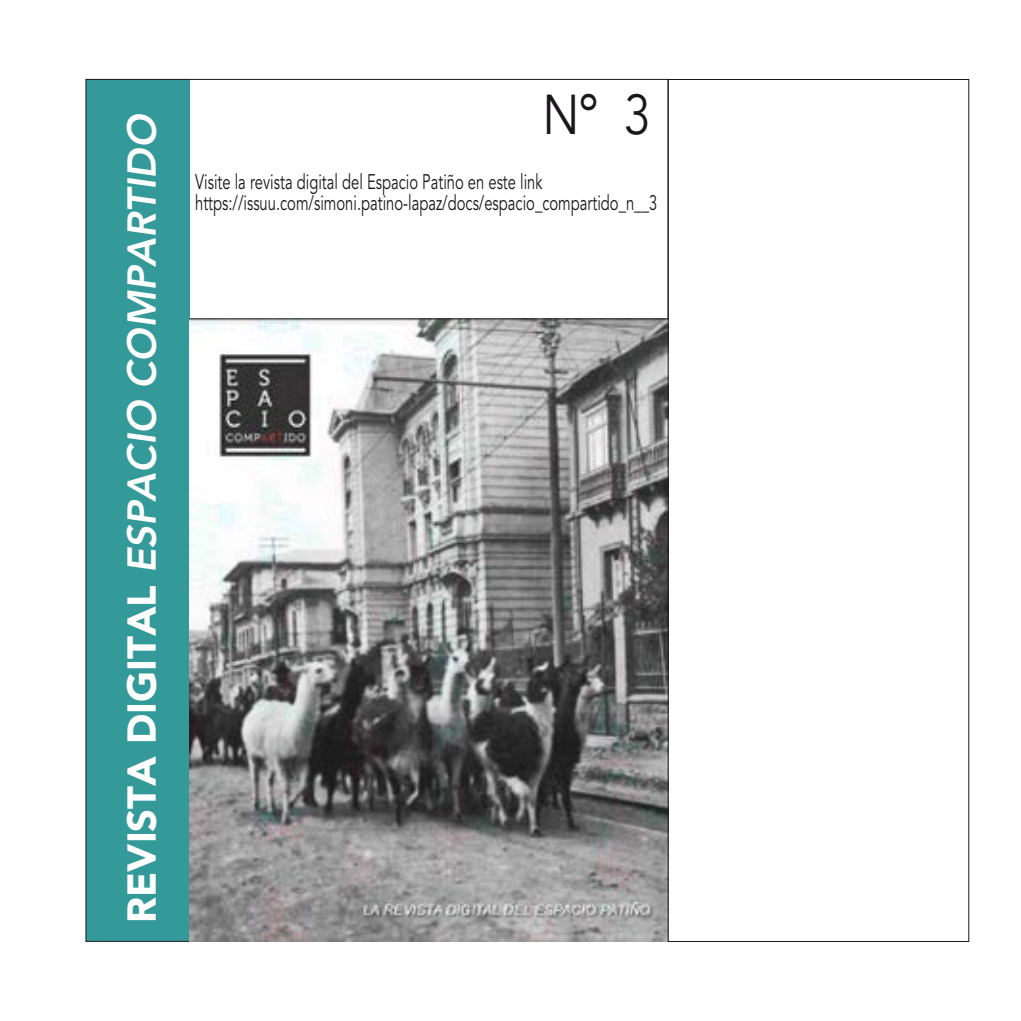
<style>
.page{position:relative;width:1021px;height:1021px;background:#fff}
.page>*{position:absolute;margin:0;border:0;box-sizing:border-box;transform-origin:0 0}
.t1{font:56px "Avenir LT";color:#1a171b;scale:.85 1}
.t2{font:italic 800 40px "Avenir LT Std";color:#fff}
.t3{font:21.2px/21.2px "Avenir LT Std";color:#1a171b;scale:.7 1}
.s1{font-weight:900;font-style:normal}
</style>
<div class="page">
<div style="left:86px;top:79px;width:103px;height:862px;background:#399"></div>
<img style="left:189px;top:319px;width:479px;height:622px">
<h2 class="t2" style="left:118px;top:922px;width:810px;rotate:-90deg"><span class="s1">REVISTA DIGITAL</span> ESPACIO COMPARTIDO</h2>
<h1 class="t1" style="left:542px;top:83px;width:129px">Nº 3</h1>
<p class="t3" style="left:195px;top:172px;width:661px">Visite la revista digital del Espacio Patiño en este link https://issuu.com/simoni.patino-lapaz/docs/espacio_compartido_n__3</p>
</div>
